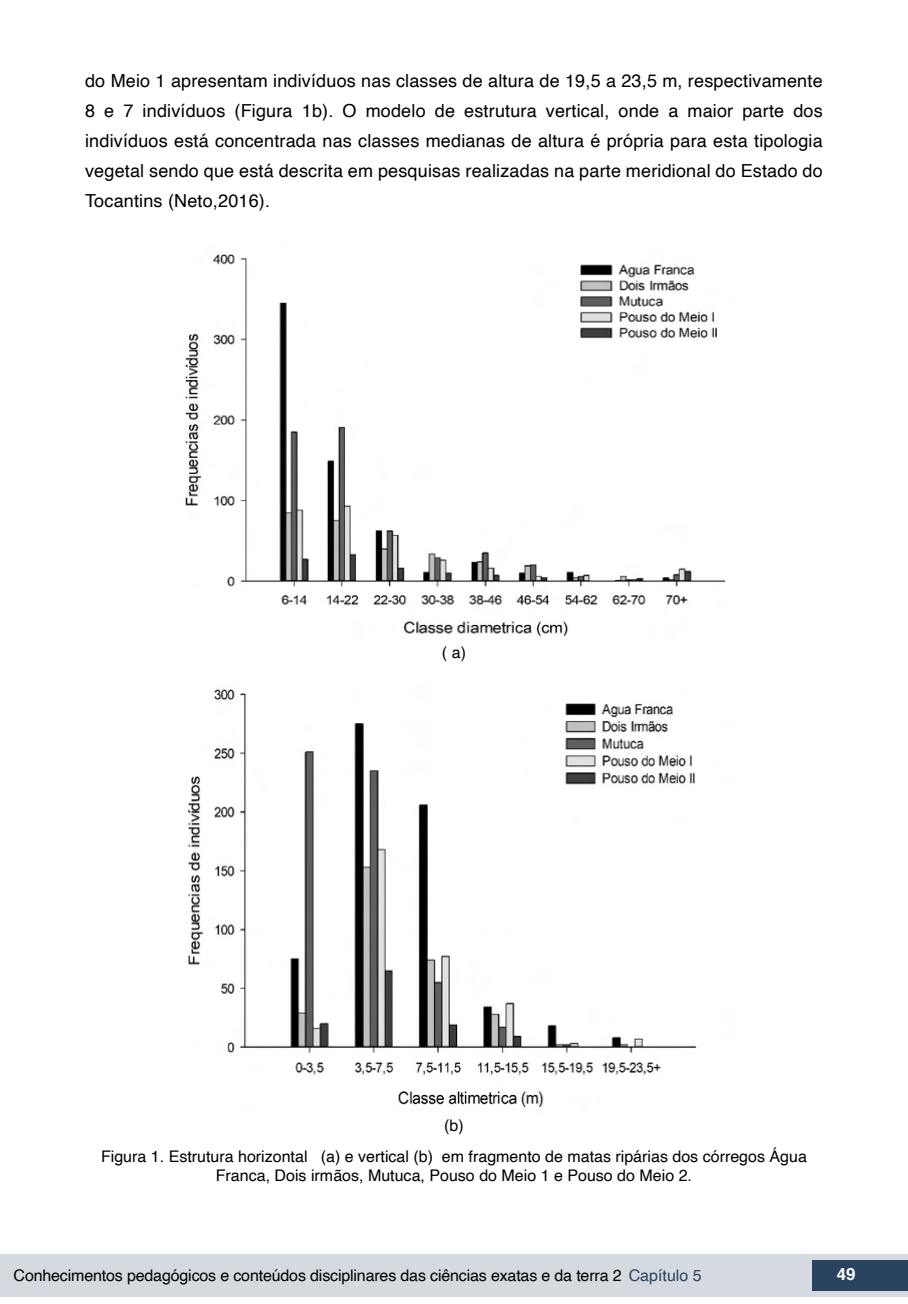
<style>
.page{position:relative;width:908px;height:1304px;background:#fff}
.page>*{position:absolute;margin:0;border:0;box-sizing:border-box;transform-origin:0 0}
.t1{font:18px/30px "Helvetica";letter-spacing:.01em;color:#000;text-align:justify}
.t2{font:700 16.8px "Helvetica";color:#fff}
.t3{font:16px/30.6px "Helvetica";color:#000;text-align:center}
.s1{color:#2a435e}
</style>
<div class="page">
<div style="left:0;top:1254px;width:906px;height:43px;background:#d4dadf"></div>
<div style="left:812px;top:1261px;width:95px;height:30px;background:#2a435e"></div>
<img style="left:185px;top:254px;width:541px;height:383px">
<img style="left:188px;top:689px;width:509px;height:419px">
<p class="t1" style="left:85px;top:66px;width:738px">do Meio 1 apresentam indivíduos nas classes de altura de 19,5 a 23,5 m, respectivamente 8 e 7 indivíduos (Figura 1b). O modelo de estrutura vertical, onde a maior parte dos indivíduos está concentrada nas classes medianas de altura é própria para esta tipologia vegetal sendo que está descrita em pesquisas realizadas na parte meridional do Estado do Tocantins (Neto,2016).</p>
<p class="t3" style="left:442px;top:638px;width:25px">( a)</p>
<p class="t3" style="left:101px;top:1111px;width:707px">(b)<br>Figura 1. Estrutura horizontal (a) e vertical (b) em fragmento de matas ripárias dos córregos Água</p>
<p class="t3" style="left:216px;top:1160px;width:477px">Franca, Dois irmãos, Mutuca, Pouso do Meio 1 e Pouso do Meio 2.</p>
<p class="t3" style="left:14px;top:1260px;width:689px">Conhecimentos pedagógicos e conteúdos disciplinares das ciências exatas e da terra 2 <span class="s1">Capítulo 5</span></p>
<p class="t2" style="left:836px;top:1261px;width:20px">49</p>
</div>
